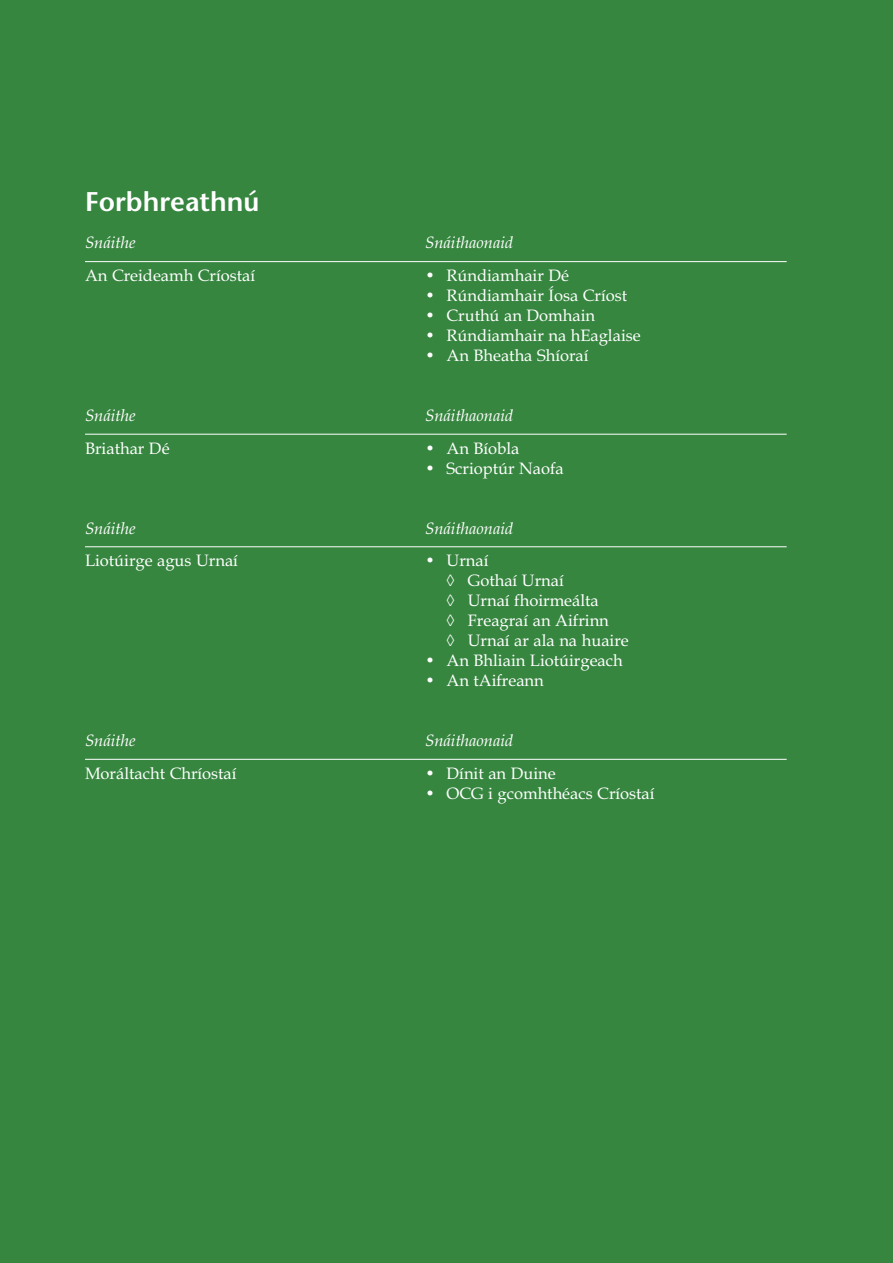
<style>
.page{position:relative;width:893px;height:1263px;background:#36863f}
.page>*{position:absolute;margin:0;border:0;box-sizing:border-box;transform-origin:0 0}
.t1{font:600 27px "Stone Sans";color:#fff}
.t2{font:16.5px/20px "Book Antiqua";color:#fff}
.t3{font:italic 16.5px "Book Antiqua";color:#fff}
</style>
<div class="page">
<hr style="left:85px;top:261px;width:702px;height:1px;background:#fff">
<hr style="left:85px;top:434px;width:702px;height:1px;background:#fff">
<hr style="left:85px;top:546px;width:702px;height:1px;background:#fff">
<hr style="left:85px;top:759px;width:702px;height:1px;background:#fff">
<h1 class="t1" style="left:85px;top:191px;width:176px">Forbhreathnú</h1>
<p class="t3" style="left:85px;top:233px;width:52px">Snáithe</p>
<p class="t3" style="left:425px;top:233px;width:89px">Snáithaonaid</p>
<p class="t2" style="left:85px;top:265px;width:172px">An Creideamh Críostaí</p>
<p class="t2" style="left:425px;top:265px;width:145px">• Rúndiamhair Dé</p>
<p class="t2" style="left:425px;top:285px;width:203px">• Rúndiamhair Íosa Críost</p>
<p class="t2" style="left:425px;top:305px;width:171px">• Cruthú an Domhain</p>
<p class="t2" style="left:425px;top:325px;width:217px">• Rúndiamhair na hEaglaise</p>
<p class="t2" style="left:425px;top:345px;width:165px">• An Bheatha Shíoraí</p>
<p class="t3" style="left:85px;top:406px;width:52px">Snáithe</p>
<p class="t3" style="left:425px;top:406px;width:89px">Snáithaonaid</p>
<p class="t2" style="left:85px;top:438px;width:86px">Briathar Dé</p>
<p class="t2" style="left:425px;top:438px;width:96px">• An Bíobla</p>
<p class="t2" style="left:425px;top:458px;width:140px">• Scrioptúr Naofa</p>
<p class="t3" style="left:85px;top:518px;width:52px">Snáithe</p>
<p class="t3" style="left:425px;top:518px;width:89px">Snáithaonaid</p>
<p class="t2" style="left:85px;top:551px;width:155px">Liotúirge agus Urnaí</p>
<p class="t2" style="left:446px;top:551px;width:184px;text-indent:-21px">• Urnaí<br>◊ Gothaí Urnaí<br>◊ Urnaí fhoirmeálta<br>◊ Freagraí an Aifrinn<br>◊ Urnaí ar ala na huaire</p>
<p class="t2" style="left:425px;top:651px;width:199px">• An Bhliain Liotúirgeach</p>
<p class="t2" style="left:425px;top:671px;width:120px">• An tAifreann</p>
<p class="t3" style="left:85px;top:731px;width:52px">Snáithe</p>
<p class="t3" style="left:425px;top:731px;width:89px">Snáithaonaid</p>
<p class="t2" style="left:85px;top:763px;width:153px">Moráltacht Chríostaí</p>
<p class="t2" style="left:425px;top:763px;width:132px">• Dínit an Duine</p>
<p class="t2" style="left:425px;top:783px;width:231px">• OCG i gcomhthéacs Críostaí</p>
</div>
